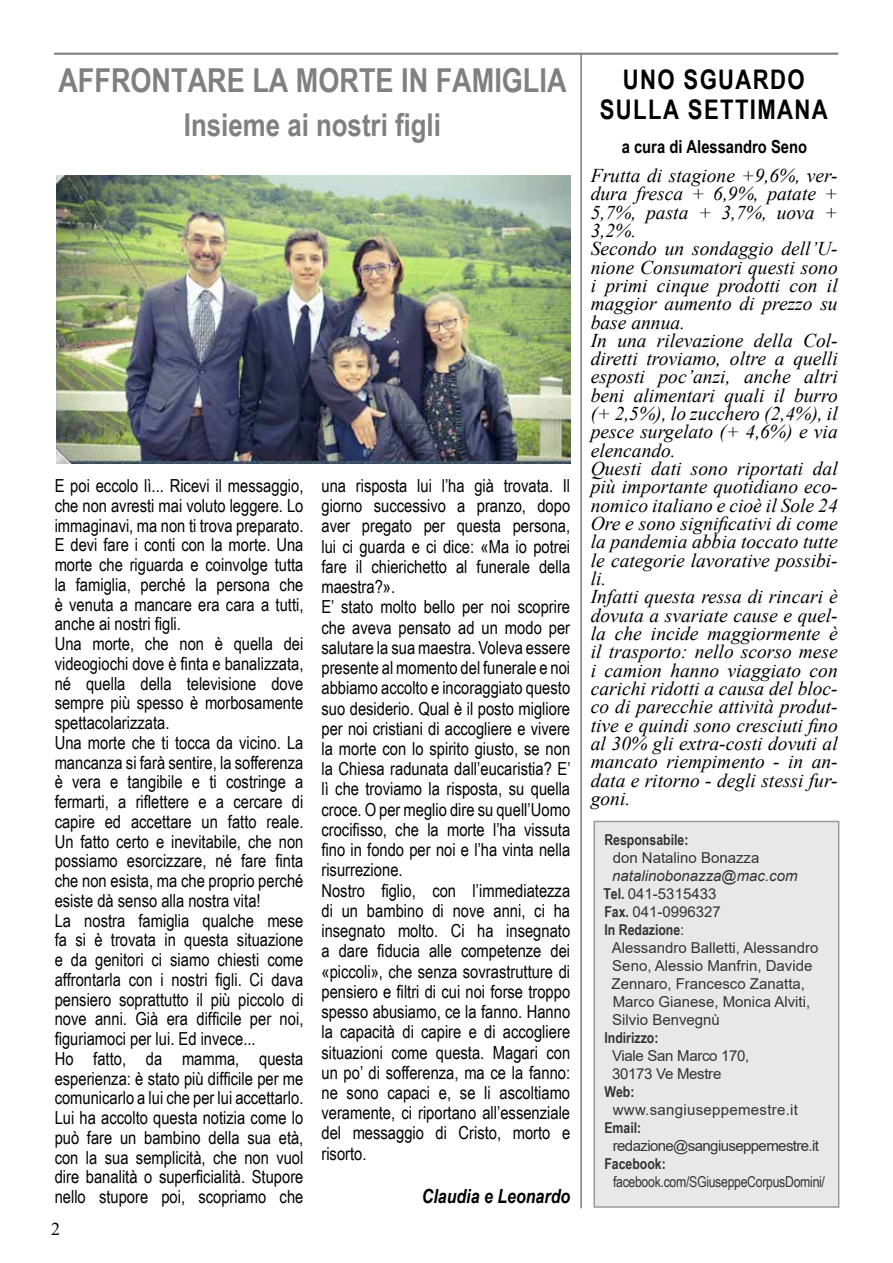
<style>
.page{position:relative;width:893px;height:1263px;background:#fff}
.page>*{position:absolute;margin:0;border:0;box-sizing:border-box;transform-origin:0 0}
.t1{font:700 33px "Arial Narrow";color:#808080}
.t2{font:700 31.5px "Arial Narrow";color:#808080}
.t3{font:700 27px/30px "Arial Narrow";letter-spacing:.05em;color:#000;text-align:center}
.t4{font:italic 19.5px/18.3px "Times New Roman";color:#000}
.t5{font:italic 700 19.5px "Arial Narrow";color:#000}
.t6{font:18px/19.8px "Arial Narrow";color:#000}
.t7{font:700 18px "Arial Narrow";color:#000}
.t8{font:18px "Times New Roman";color:#000}
.t9{font:15px/18px "Arial";color:#000}
.t10{font:700 15px "Arial Narrow";color:#000}
.t11{font:italic 15px/18px "Arial";color:#000}
.t12{font:15px "Arial Narrow";letter-spacing:-.02em;color:#000}
.t13{font:15px/18px "Arial";letter-spacing:-.02em;color:#000}
.t14{font:15px "Arial";letter-spacing:-.04em;color:#000}
.t15{font:15px "Arial";letter-spacing:.02em;color:#000}
.s1{font-family:"Arial Narrow";font-weight:700;font-style:normal}
.s2{font-style:normal}
.s3{font-family:"Arial";font-weight:400}
</style>
<div class="page">
<div style="left:594px;top:821px;width:245px;height:386px;background:#e8e8e8"></div>
<div style="left:593px;top:821px;width:246px;height:387px;border:2px solid #808080"></div>
<hr style="left:54px;top:53px;width:784px;height:2px;background:#808080">
<hr style="left:580px;top:53px;width:2px;height:1155px;background:#808080">
<img style="left:57px;top:175px;width:513px;height:288px">
<h1 class="t1" style="left:58px;top:56px;width:510px">AFFRONTARE LA MORTE IN FAMIGLIA</h1>
<h2 class="t2" style="left:184px;top:101px;width:258px">Insieme ai nostri figli</h2>
<p class="t6" style="left:55px;top:475px;width:250px">E poi eccolo lì... Ricevi il messaggio, che non avresti mai voluto leggere. Lo immaginavi, ma non ti trova preparato.<br>E devi fare i conti con la morte. Una morte che riguarda e coinvolge tutta la famiglia, perché la persona che è venuta a mancare era cara a tutti, anche ai nostri figli.<br>Una morte, che non è quella dei videogiochi dove è finta e banalizzata, né quella della televisione dove sempre più spesso è morbosamente spettacolarizzata.<br>Una morte che ti tocca da vicino. La mancanza si farà sentire, la sofferenza è vera e tangibile e ti costringe a fermarti, a riflettere e a cercare di capire ed accettare un fatto reale.<br>Un fatto certo e inevitabile, che non possiamo esorcizzare, né fare finta che non esista, ma che proprio perché esiste dà senso alla nostra vita!<br>La nostra famiglia qualche mese fa si è trovata in questa situazione e da genitori ci siamo chiesti come affrontarla con i nostri figli. Ci dava pensiero soprattutto il più piccolo di nove anni. Già era difficile per noi, figuriamoci per lui. Ed invece...<br>Ho fatto, da mamma, questa esperienza: è stato più difficile per me comunicarlo a lui che per lui accettarlo.<br>Lui ha accolto questa notizia come lo può fare un bambino della sua età, con la sua semplicità, che non vuol dire banalità o superficialità. Stupore nello stupore poi, scopriamo che</p>
<p class="t6" style="left:321px;top:475px;width:251px;line-height:20.2px">una risposta lui l’ha già trovata. Il giorno successivo a pranzo, dopo aver pregato per questa persona, lui ci guarda e ci dice: «Ma io potrei fare il chierichetto al funerale della maestra?».<br>E’ stato molto bello per noi scoprire che aveva pensato ad un modo per salutare la sua maestra. Voleva essere presente al momento del funerale e noi abbiamo accolto e incoraggiato questo suo desiderio. Qual è il posto migliore per noi cristiani di accogliere e vivere la morte con lo spirito giusto, se non la Chiesa radunata dall’eucaristia? E’ lì che troviamo la risposta, su quella croce. O per meglio dire su quell’Uomo crocifisso, che la morte l’ha vissuta fino in fondo per noi e l’ha vinta nella risurrezione.<br>Nostro figlio, con l’immediatezza di un bambino di nove anni, ci ha insegnato molto. Ci ha insegnato a dare fiducia alle competenze dei «piccoli», che senza sovrastrutture di pensiero e filtri di cui noi forse troppo spesso abusiamo, ce la fanno. Hanno la capacità di capire e di accogliere situazioni come questa. Magari con un po’ di sofferenza, ma ce la fanno: ne sono capaci e, se li ascoltiamo veramente, ci riportano all’essenziale del messaggio di Cristo, morto e risorto.</p>
<p class="t5" style="left:422px;top:1182px;width:150px">Claudia e Leonardo</p>
<p class="t8" style="left:51px;top:1216px;width:10px">2</p>
<h3 class="t3" style="left:600px;top:63px;width:229px">UNO SGUARDO<br>SULLA SETTIMANA</h3>
<p class="t7" style="left:622px;top:133px;width:187px">a cura di Alessandro Seno</p>
<p class="t4" style="left:591px;top:166px;width:248px">Frutta di stagione +9,6%, ver&shy;dura fresca + 6,9%, patate +<br>5,7%, pasta + 3,7%, uova +<br>3,2%.<br>Secondo un sondaggio dell’U&shy;nione Consumatori questi sono i primi cinque prodotti con il maggior aumento di prezzo su base annua.<br>In una rilevazione della Col&shy;diretti troviamo, oltre a quelli esposti poc’anzi, anche altri beni alimentari quali il burro (+ 2,5%), lo zucchero (2,4%), il pesce surgelato (+ 4,6%) e via elencando.<br>Questi dati sono riportati dal più importante quotidiano eco&shy;nomico italiano e cioè il Sole 24<br>Ore e sono significativi di come la pandemia abbia toccato tutte le categorie lavorative possibi&shy;li.<br>Infatti questa ressa di rincari è dovuta a svariate cause e quel&shy;la che incide maggiormente è il trasporto: nello scorso mese i camion hanno viaggiato con carichi ridotti a causa del bloc&shy;co di parecchie attività produt&shy;tive e quindi sono cresciuti fino al 30% gli extra-costi dovuti al mancato riempimento - in an&shy;data e ritorno - degli stessi fur&shy;goni.</p>
<p class="t10" style="left:604px;top:828px;width:86px">Responsabile:</p>
<p class="t9" style="left:613px;top:848px;width:148px">don Natalino Bonazza</p>
<p class="t11" style="left:603px;top:867px;width:196px;text-indent:9px">natalinobonazza@mac.com<br><span class="s1">Tel.</span> <span class="s2">041-5315433<br></span><span class="s1">Fax.</span> <span class="s2">041-0996327</span></p>
<p class="t10" style="left:604px;top:918px;width:82px">In Redazione<span class="s3">:</span></p>
<p class="t9" style="left:612px;top:938px;width:208px">Alessandro Balletti, Alessandro<br>Seno, Alessio Manfrin, Davide<br>Zennaro, Francesco Zanatta,<br>Marco Gianese, Monica Alviti,<br>Silvio Benvegnù</p>
<p class="t10" style="left:604px;top:1026px;width:55px">Indirizzo:</p>
<p class="t13" style="left:612px;top:1046px;width:139px">Viale San Marco 170,<br>30173 Ve Mestre</p>
<p class="t10" style="left:604px;top:1080px;width:32px">Web:</p>
<p class="t15" style="left:613px;top:1099px;width:187px">www.sangiuseppemestre.it</p>
<p class="t10" style="left:604px;top:1116px;width:38px">Email:</p>
<p class="t14" style="left:613px;top:1135px;width:208px">redazione@sangiuseppemestre.it</p>
<p class="t10" style="left:604px;top:1152px;width:63px">Facebook:</p>
<p class="t12" style="left:613px;top:1170px;width:213px">facebook.com/SGiuseppeCorpusDomini/</p>
</div>
